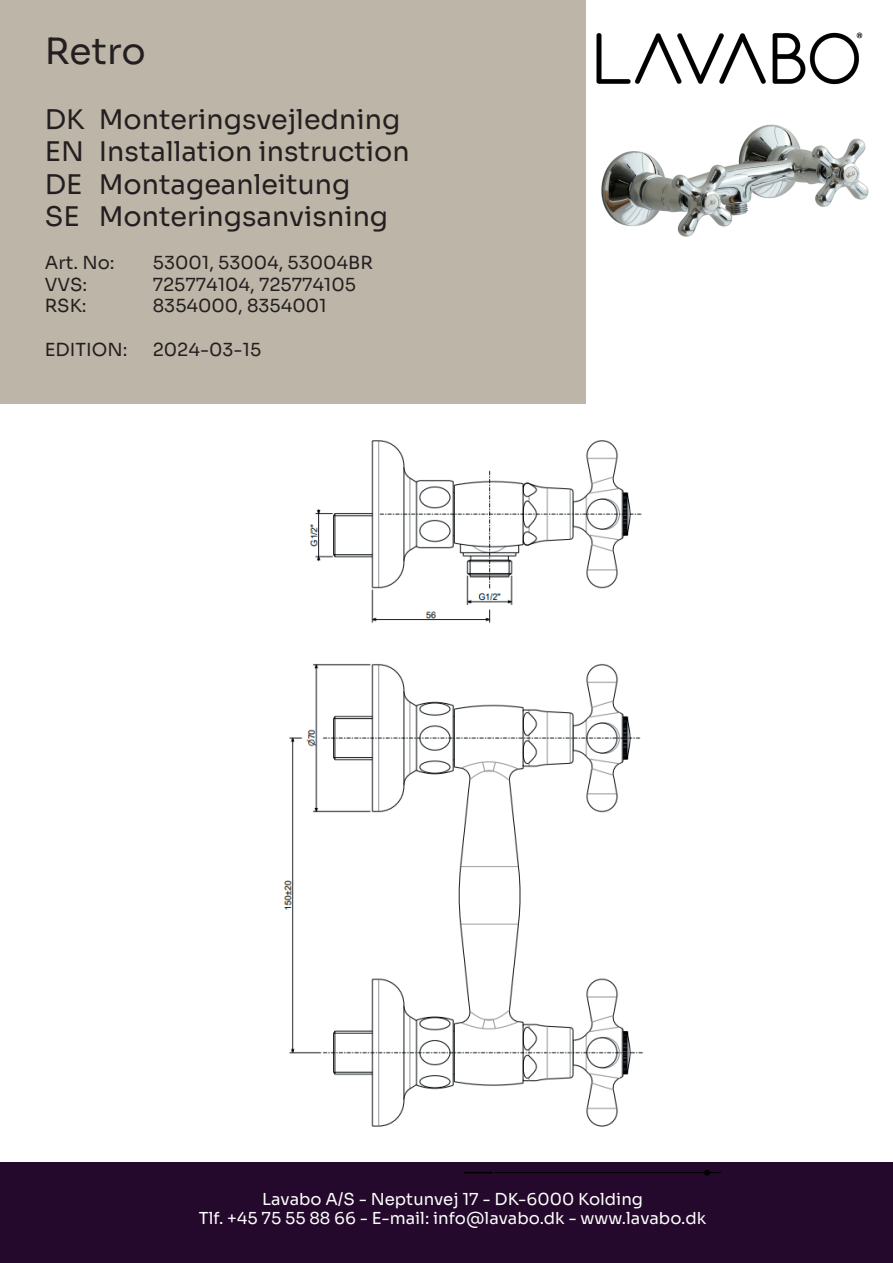
<style>
.page{position:relative;width:893px;height:1263px;background:#fff}
.page>*{position:absolute;margin:0;border:0;box-sizing:border-box;transform-origin:0 0}
.t1{font:36px "Sora";letter-spacing:-.005em;color:#231f20}
.t2{font:27px/32.4px "Sora";color:#231f20}
.t3{font:18px "Sora";color:#231f20}
.t4{font:16.5px/19.8px "Sora";color:#fff;text-align:center}
</style>
<div class="page">
<div style="left:0;top:0;width:586px;height:403px;background:#bdb5a7"></div>
<img style="left:596px;top:32px;width:267px;height:53px">
<div style="left:0;top:1162px;width:893px;height:101px;background:#24092c"></div>
<hr style="left:495px;top:1172px;width:226px;height:1px;background:#000">
<svg style="left:704px;top:1169px;width:6px;height:7px"></svg>
<svg style="left:465px;top:1172px;width:27px;height:1px"></svg>
<img style="left:601px;top:124px;width:268px;height:113px">
<img style="left:284px;top:440px;width:360px;height:687px">
<h1 class="t1" style="left:45px;top:21px;width:103px">Retro</h1>
<h2 class="t2" style="left:45px;top:100px;width:366px">DK Monteringsvejledning<br>EN Installation instruction<br>DE Montageanleitung<br>SE Monteringsanvisning</h2>
<p class="t3" style="left:45px;top:248px;width:71px">Art. No:</p>
<p class="t3" style="left:153px;top:248px;width:222px">53001, 53004, 53004BR</p>
<p class="t3" style="left:45px;top:269px;width:44px">VVS:</p>
<p class="t3" style="left:153px;top:269px;width:205px">725774104, 725774105</p>
<p class="t3" style="left:45px;top:291px;width:43px">RSK:</p>
<p class="t3" style="left:153px;top:291px;width:175px">8354000, 8354001</p>
<p class="t3" style="left:45px;top:334px;width:84px">EDITION:</p>
<p class="t3" style="left:153px;top:334px;width:110px">2024-03-15</p>
<p class="t4" style="left:199px;top:1187px;width:509px">Lavabo A/S - Neptunvej 17 - DK-6000 Kolding<br>Tlf. +45 75 55 88 66 - E-mail: info@lavabo.dk - www.lavabo.dk</p>
</div>
